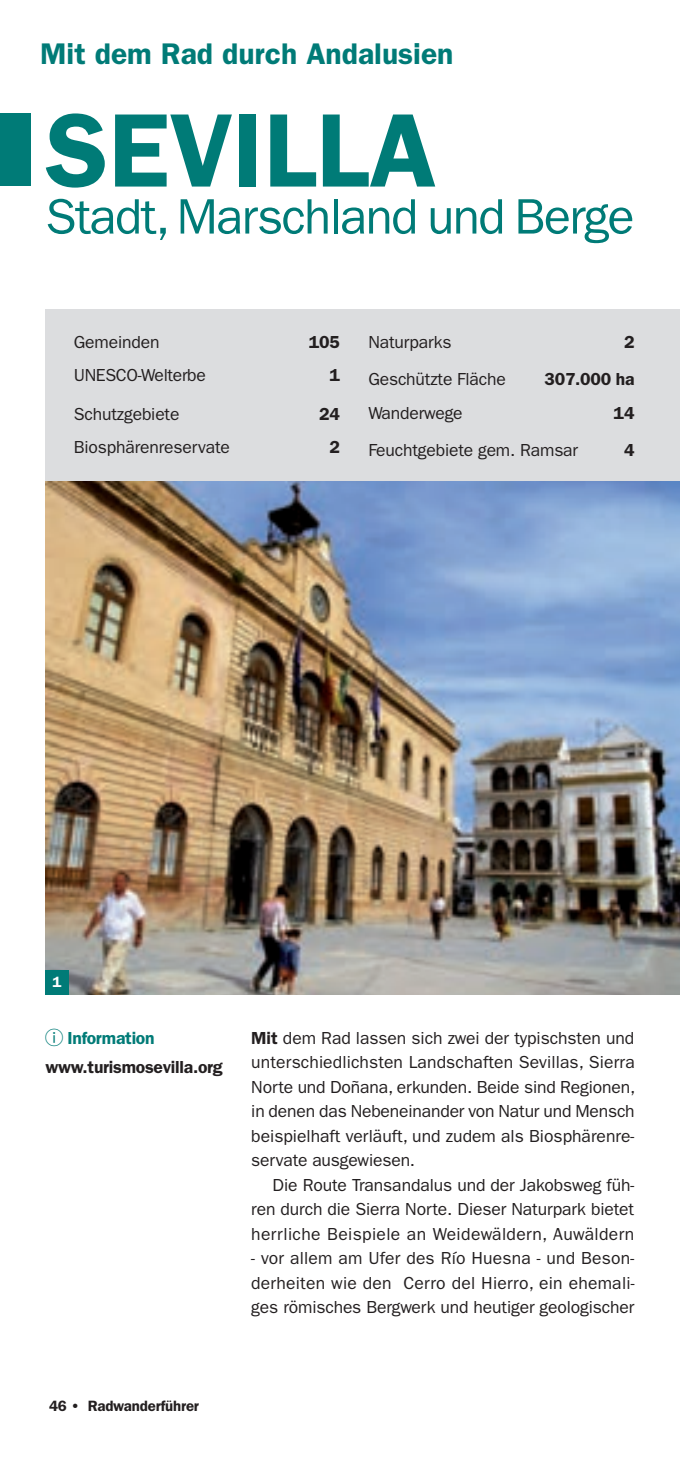
<style>
.page{position:relative;width:680px;height:1480px;background:#fff}
.page>*{position:absolute;margin:0;border:0;box-sizing:border-box;transform-origin:0 0}
.t1{font:600 105px "ITC Franklin Gothic Std";color:#007b77}
.t2{font:50px "ITC Franklin Gothic Std";letter-spacing:-.03em;color:#007b77}
.t3{font:600 30px "ITC Franklin Gothic Std";color:#007b77}
.t4{font:17.5px/24.5px "ITC Franklin Gothic Std";letter-spacing:-.01em;color:#231f20;text-align:justify}
.t5{font:600 17.5px "ITC Franklin Gothic Std";letter-spacing:-.015em;color:#231f20}
.t6{font:600 17.5px "ITC Franklin Gothic Std";letter-spacing:-.015em;color:#007b77}
.t7{font:600 15px "ITC Franklin Gothic Std";letter-spacing:-.01em;color:#231f20}
.t8{font:600 15px "ITC Franklin Gothic Std";color:#fff}
.s1{font-family:"Franklin Gothic";font-weight:600}
</style>
<div class="page">
<div style="left:0;top:113px;width:31px;height:73px;background:#007b77"></div>
<img style="left:45px;top:480px;width:634px;height:515px">
<div style="left:45px;top:309px;width:634px;height:171px;background:#dcdddf"></div>
<div style="left:45px;top:970px;width:24px;height:24px;background:#007b77"></div>
<h3 class="t3" style="left:40px;top:36px;width:414px">Mit dem Rad durch Andalusien</h3>
<h1 class="t1" style="left:45px;top:88px;width:115px">Sevill</h1>
<h1 class="t1" style="left:369px;top:88px;width:69px">A</h1>
<h2 class="t2" style="left:45px;top:188px;width:590px">Stadt, Marschland und Berge</h2>
<p class="t4" style="left:74px;top:330px;width:87px">Gemeinden</p>
<p class="t5" style="left:308px;top:332px;width:33px">105</p>
<p class="t4" style="left:74px;top:363px;width:133px">UNESCO-Welterbe</p>
<p class="t5" style="left:329px;top:365px;width:12px">1</p>
<p class="t4" style="left:74px;top:402px;width:107px">Schutzgebiete</p>
<p class="t5" style="left:319px;top:403px;width:22px">24</p>
<p class="t4" style="left:74px;top:435px;width:157px">Biosphärenreservate</p>
<p class="t5" style="left:329px;top:437px;width:12px">2</p>
<p class="t4" style="left:368px;top:330px;width:85px">Naturparks</p>
<p class="t5" style="left:623px;top:332px;width:12px">2</p>
<p class="t4" style="left:368px;top:367px;width:139px">Geschützte Fläche</p>
<p class="t5" style="left:544px;top:369px;width:91px">307.000 ha</p>
<p class="t4" style="left:368px;top:401px;width:96px">Wanderwege</p>
<p class="t5" style="left:613px;top:402px;width:22px">14</p>
<p class="t4" style="left:368px;top:438px;width:211px">Feuchtgebiete gem. Ramsar</p>
<p class="t5" style="left:623px;top:439px;width:12px">4</p>
<p class="t8" style="left:52px;top:973px;width:10px">1</p>
<p class="t6" style="left:67px;top:1027px;width:89px">Information</p>
<p class="t5" style="left:45px;top:1056px;width:179px">www.turismosevilla.org</p>
<p class="t4" style="left:251px;top:1026px;width:385px"><span class="s1">Mit</span> dem Rad lassen sich zwei der typischsten und unterschiedlichsten Landschaften Sevillas, Sierra Norte und Doñana, erkunden. Beide sind Regionen, in denen das Nebeneinander von Natur und Mensch beispielhaft verläuft, und zudem als Biosphärenre&shy;servate ausgewiesen.</p>
<p class="t4" style="left:251px;top:1173px;width:384px;text-indent:21px">Die Route Transandalus und der Jakobsweg füh&shy;ren durch die Sierra Norte. Dieser Naturpark bietet herrliche Beispiele an Weidewäldern, Auwäldern</p>
<p class="t4" style="left:251px;top:1246px;width:384px">- vor allem am Ufer des Río Huesna - und Beson&shy;derheiten wie den Cerro del Hierro, ein ehemali&shy;ges römisches Bergwerk und heutiger geologischer</p>
<p class="t7" style="left:49px;top:1397px;width:151px">46 • Radwanderführer</p>
</div>
